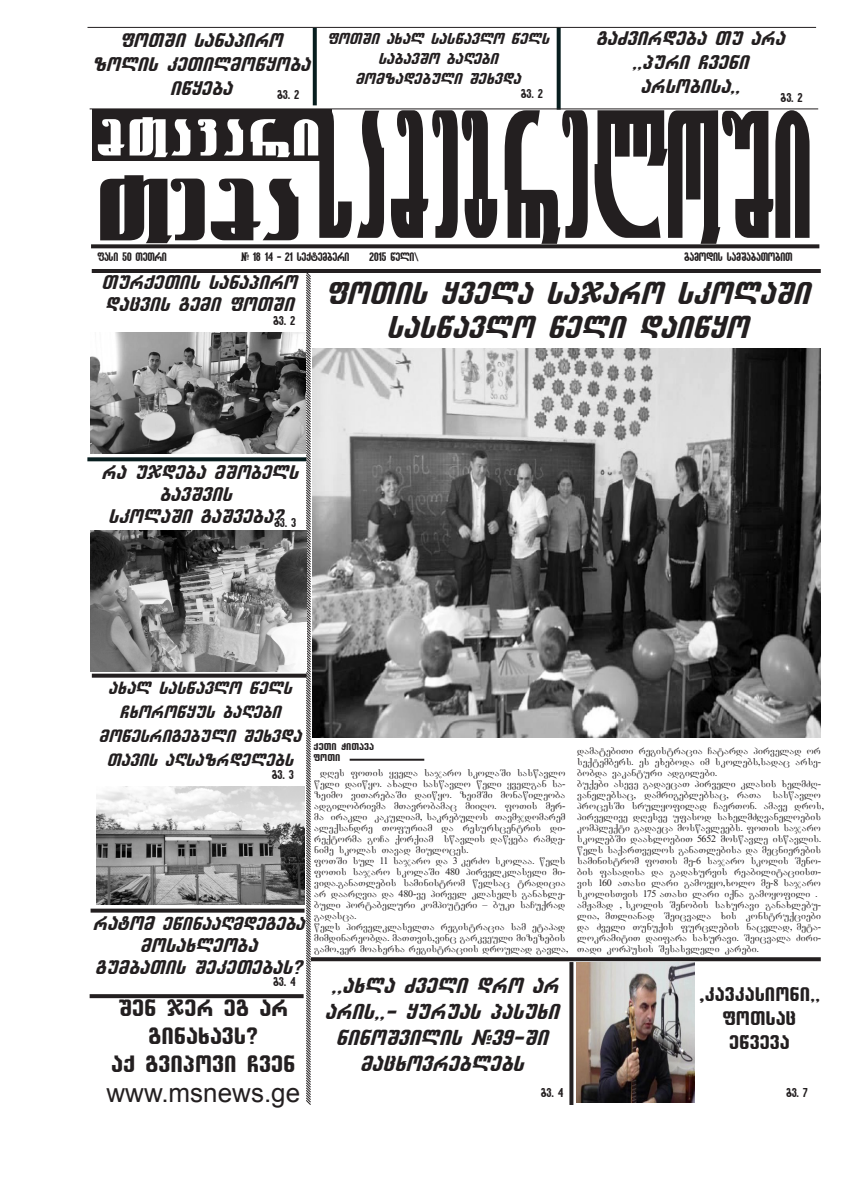
<style>
.page{position:relative;width:842px;height:1191px;background:#fff}
.page>*{position:absolute;margin:0;border:0;box-sizing:border-box;transform-origin:0 0}
.t1{font:186px "Geo Gordeladze";letter-spacing:.03em;color:#231f20;scale:.4 1}
.t2{font:90px "Geo Gordeladze";color:#231f20;scale:1.1 1}
.t3{font:53px "Geo Gordeladze";letter-spacing:.075em;color:#fff}
.t4{font:italic 32px "Balav Mtavr";color:#231f20}
.t5{font:26px "Arial";color:#231f20}
.t6{font:24px/28px "Balav Mtavr";color:#231f20;text-align:center}
.t7{font:italic 22px/26px "Balav Mtavr";color:#231f20}
.t8{font:italic 20px/24px "Balav Mtavr";color:#231f20;text-align:center}
.t9{font:20px "Balav Mtavr";color:#231f20}
.t10{font:italic 19px "Balav Mtavr";color:#231f20}
.t11{font:italic 18px/24px "Balav Mtavr";color:#231f20;text-align:center}
.t12{font:italic 16px/20px "Balav Mtavr";color:#231f20;text-align:center}
.t13{font:12px "Saqartvelo";color:#231f20}
.t14{font:11.5px "Saqartvelo";color:#231f20}
.t15{font:10px/11px "Acad Nusx";color:#231f20;text-align:justify}
.t16{font:10px "Balav Mtavr";color:#231f20}
.s1{font-size:20px}
.s2{font-size:24px}
</style>
<div class="page">
<svg style="left:91px;top:244px;width:728px;height:4px;background:#353233"></svg>
<hr style="left:92px;top:269px;width:729px;height:4px;background:#231f20">
<svg style="left:87px;top:457px;width:218px;height:4px"></svg>
<svg style="left:313px;top:28px;width:4px;height:77px"></svg>
<svg style="left:557px;top:28px;width:4px;height:82px"></svg>
<hr style="left:90px;top:108px;width:728px;height:1px;background:#231f20">
<hr style="left:87px;top:27px;width:729px;height:1px;background:#231f20">
<svg style="left:91px;top:908px;width:214px;height:4px"></svg>
<svg style="left:569px;top:962px;width:4px;height:143px"></svg>
<svg style="left:90px;top:994px;width:214px;height:4px"></svg>
<svg style="left:312px;top:957px;width:509px;height:4px;background:#2f2b2c"></svg>
<svg style="left:92px;top:673px;width:213px;height:4px"></svg>
<svg style="left:305px;top:273px;width:7px;height:832px"></svg>
<div style="left:92px;top:109px;width:240px;height:52px;background:#231f20"></div>
<hr style="left:350px;top:758px;width:74px;height:2px;background:#231f20">
<img style="left:313px;top:349px;width:508px;height:389px">
<img style="left:91px;top:333px;width:214px;height:120px">
<img style="left:91px;top:530px;width:216px;height:141px">
<img style="left:96px;top:786px;width:209px;height:118px">
<img style="left:577px;top:962px;width:117px;height:140px">
<p class="t8" style="left:119px;top:28px;width:168px">FOTSI SANAPIRO</p>
<p class="t8" style="left:92px;top:52px;width:223px">ZOLIS KETILMOWYOBA<br>IWYEBA</p>
<p class="t12" style="left:327px;top:29px;width:227px">FOTSI AXAL SASWAVLO WELS<br>SABAVSO BAREBI</p>
<p class="t12" style="left:355px;top:69px;width:170px">MOMZADEBULI SEXVDA</p>
<p class="t13" style="left:278px;top:88px;width:23px">GV. 2</p>
<p class="t13" style="left:521px;top:87px;width:23px">GV. 2</p>
<p class="t8" style="left:596px;top:26px;width:194px">GAZVIRDEBA TU ARA ,,PURI CVENI</p>
<p class="t8" style="left:640px;top:74px;width:105px">ARSOBISA…”,,</p>
<p class="t13" style="left:781px;top:91px;width:23px">GV. 2</p>
<p class="t1" style="left:316px;top:82px;width:1240px">samegreloSi</p>
<p class="t3" style="left:96px;top:111px;width:225px">mTavari</p>
<p class="t2" style="left:96px;top:165px;width:188px">Tema</p>
<p class="t14" style="left:97px;top:251px;width:71px">FASI 50 TETRI</p>
<p class="t14" style="left:241px;top:251px;width:110px"># 18 14 - 21 SEQTEMBERI</p>
<p class="t14" style="left:369px;top:251px;width:51px">2015 WELI\</p>
<p class="t14" style="left:684px;top:251px;width:110px">GAMODIS SAMSABATOBIT</p>
<p class="t8" style="left:101px;top:271px;width:201px;line-height:22px;text-align:left">TURQETIS SANAPIRO<br>DACVIS GEMI FOTSI</p>
<p class="t13" style="left:274px;top:313px;width:23px">GV. 2</p>
<p class="t4" style="left:324px;top:274px;width:493px">FOTIS YVELA SAJARO SKOLASI</p>
<p class="t4" style="left:386px;top:308px;width:370px">SASWAVLO WELI DAIWYO</p>
<p class="t8" style="left:101px;top:461px;width:202px;line-height:22px">RA UJDEBA MSOBELS<br>BAVSVIS</p>
<p class="t8" style="left:108px;top:504px;width:181px">SKOLASI GASVEBA?</p>
<p class="t13" style="left:274px;top:516px;width:23px">GV. 3</p>
<p class="t11" style="left:108px;top:675px;width:189px">AXAL SASWAVLO WELS<br>CXOROWYUS BAREBI</p>
<p class="t11" style="left:99px;top:723px;width:208px">MOWESRIGEBULI SEXVDA<br>TAVIS ARSAZRDELEBS”</p>
<p class="t16" style="left:314px;top:740px;width:62px">QETI WITAVA</p>
<p class="t16" style="left:314px;top:751px;width:28px">FOTI</p>
<p class="t15" style="left:314px;top:768px;width:253px;text-indent:6px">DRES FOTIS YVELA SAJARO SKOLASI SASWAVLO WELI DAIWYO. AXALI SASWAVLO WELI YVELGAN SA-ZEIMO VITAREBASI DAIWYO. ZEIMSI MONAWILEOBA ADGILOBRIVMA MTAVROBAMAC MIIRO. FOTIS MER-MA IRAKLI KAKULIAM, SAKREBULOS TAVMJDOMAREM ALEQSANDRE TOFURIAM DA RESURSCENTRIS DI-REQTORMA GOCA QORQIAM SWAVLIS DAWYEBA RAMDE-NIME SKOLAS TAVAD MIULOCES.</p>
<p class="t15" style="left:314px;top:856px;width:253px">FOTSI SUL 11 SAJARO DA 3 KERZO SKOLAA. WELS FOTIS SAJARO SKOLASI 480 PIRVELKLASELI MI-VIDA.GANATLEBIS SAMINISTROM WELSAC TRADICIA AR DAARRVIA DA 480-VE PIRVEL KLASELS GANAXLE-BULI PORTABELURI KOMPIUTERI – BUKI SACUQRAD GADASCA.</p>
<p class="t15" style="left:314px;top:922px;width:256px;text-align:left">WELS PIRVELKLASELTA REGISTRACIA SAM ETAPAD<br>MIMDINAREOBDA. MATTVIS,VINC GARKVEULI MIZEZEBIS<br>GAMO, VER MOAXERXA REGISTRACIIS DROULAD GAVLA,</p>
<p class="t13" style="left:272px;top:768px;width:23px">GV. 3</p>
<p class="t10" style="left:92px;top:912px;width:217px"><span class="s1">RATOM</span> EWINAARMDEGEBA</p>
<p class="t8" style="left:140px;top:933px;width:123px">MOSAXLEOBA</p>
<p class="t8" style="left:95px;top:955px;width:213px">GUMBATIS SEKETEBAS?</p>
<p class="t15" style="left:577px;top:746px;width:245px">DAMATEBITI REGISTRACIA CATARDA PIRVELAD OR SEQTEMBERS. ES EXEBODA IM SKOLEBS,SADAC ARSE-BOBDA VAKANTURI ADGILEBI.</p>
<p class="t15" style="left:577px;top:779px;width:248px;text-align:left">BUQEBI ASEVE GADAECAT PIRVELI KLASIS XELMZR-VANELEBSAC, DAMRIGEBLEBSAC, RATA SASWAVLO PROCESSI SRULYOFILAD CAERTON. AMAVE DROS, PIRVELIVE DRESVE UFASOD SAXELMZRVANELOEBIS KOMPLEQTI GADAECA MOSWAVLEEBS. FOTIS SAJARO SKOLEBSI DAAXLOEBIT 5652 MOSWAVLE ISWAVLIS.</p>
<p class="t15" style="left:577px;top:845px;width:245px">WELS SAQARTVELOS GANATLEBISA DA MECNIEREBIS SAMINISTROM FOTIS ME-6 SAJARO SKOLIS SENO-BIS FASADISA DA GADAXURVIS REABILITACIIST-VIS 160 ATASI LARI GAMOEYO,XOLO ME-8 SAJARO SKOLISTVIS 175 ATASI LARI IQNA GAMOYOFILI .</p>
<p class="t15" style="left:577px;top:900px;width:245px">AMJAMAD , SKOLIS SENOBIS SAXURAVI GANAXLEBU-LIA, MTLIANAD SEICVALA XIS KONSTRUQCIEBI DA ZVELI TUNUQIS FURCLEBIS NACVLAD, META-LOKRAMITIT DAIFARA SAXURAVI. SEICVALA ZIRI-TADI KORPUSIS SESASVLELI KAREBI.</p>
<p class="t13" style="left:274px;top:974px;width:24px">GV. 4</p>
<p class="t6" style="left:118px;top:993px;width:171px">SEN JER EG AR<br>GINAXAVS?</p>
<p class="t6" style="left:111px;top:1049px;width:186px">AQ GVIPOVI CVEN</p>
<p class="t5" style="left:107px;top:1075px;width:195px">www.msnews.ge</p>
<p class="t7" style="left:325px;top:972px;width:240px">,,“AXLA ZVELI DRO AR<br>ARIS…”,,- YURUAS PASUXI</p>
<p class="t7" style="left:336px;top:1024px;width:218px;text-align:center">NINOSVILIS #39-SI<br>MACXOVREBLEBS</p>
<p class="t9" style="left:699px;top:982px;width:123px"><span class="s2">,</span>KAVKASIONI”,,</p>
<p class="t9" style="left:722px;top:1006px;width:75px">FOTSAC</p>
<p class="t9" style="left:729px;top:1030px;width:62px">EWVEVA</p>
<p class="t13" style="left:541px;top:1086px;width:24px">GV. 4</p>
<p class="t13" style="left:786px;top:1086px;width:23px">GV. 7</p>
</div>
